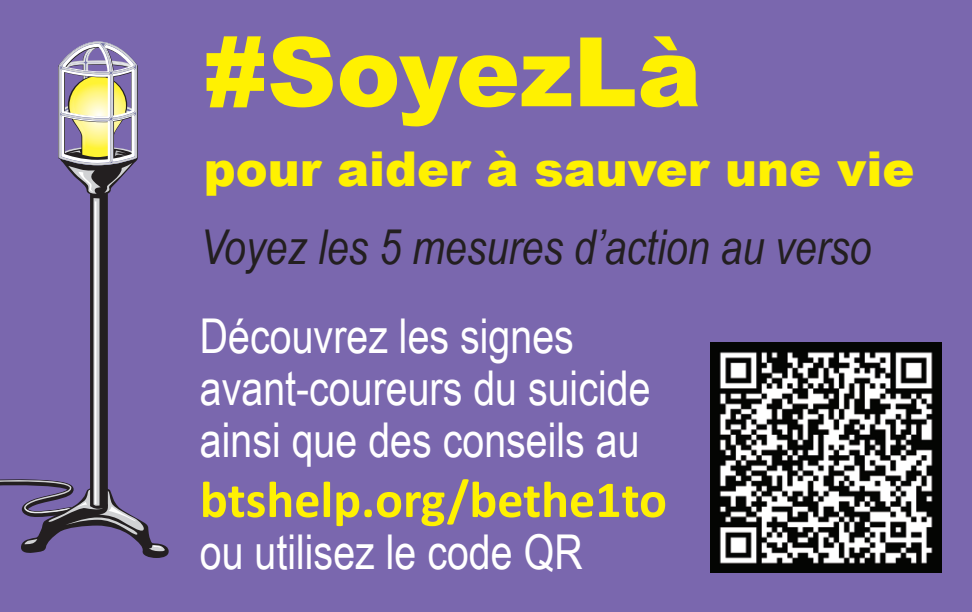
<style>
.page{position:relative;width:972px;height:612px;background:#7a67ae}
.page>*{position:absolute;margin:0;border:0;box-sizing:border-box;transform-origin:0 0}
.t1{font:900 96px "Arial";color:#fff101}
.t2{font:700 52px "Calibri";color:#fff101}
.t3{font:48px/52px "Arial Narrow";color:#fff}
.t4{font:italic 48px "Arial Narrow";color:#231f20}
.t5{font:900 48px "Arial";color:#fff101}
</style>
<div class="page">
<svg style="left:0;top:42px;width:169px;height:516px"></svg>
<img style="left:710px;top:342px;width:231px;height:231px">
<p class="t1" style="left:204px;top:2px;width:499px">#SoyezLà</p>
<p class="t5" style="left:204px;top:134px;width:712px">pour aider à sauver une vie</p>
<p class="t4" style="left:200px;top:214px;width:673px">Voyez les 5 mesures d’action au verso</p>
<p class="t3" style="left:200px;top:308px;width:452px">Découvrez les signes avant-coureurs du suicide ainsi que des conseils au</p>
<p class="t2" style="left:200px;top:466px;width:469px">btshelp.org/bethe1to</p>
<p class="t3" style="left:200px;top:524px;width:384px">ou utilisez le code QR</p>
</div>
